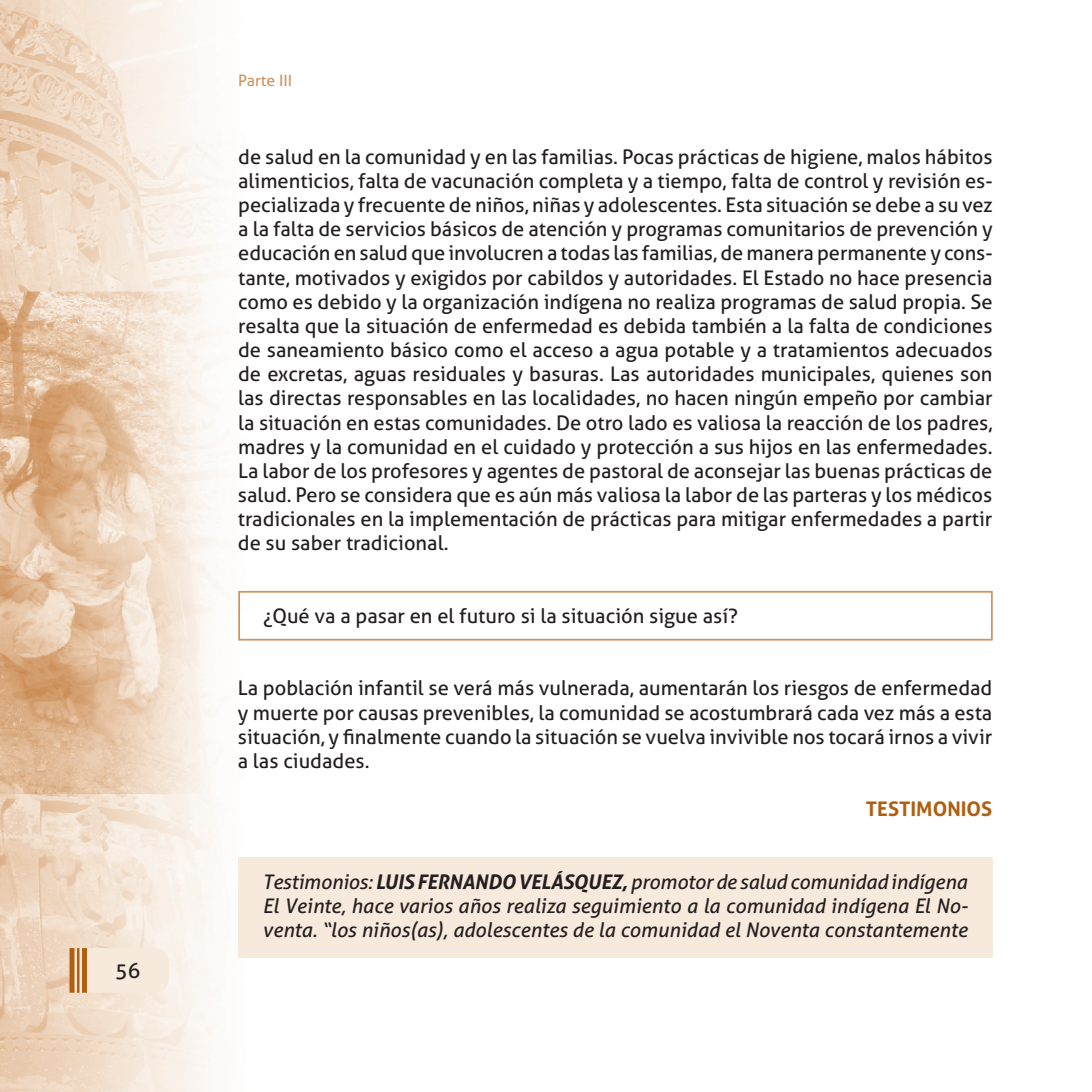
<style>
.page{position:relative;width:1092px;height:1092px;background:#fff}
.page>*{position:absolute;margin:0;border:0;box-sizing:border-box;transform-origin:0 0}
.t1{font:21px "Aller";color:#231f20}
.t2{font:20.12px/24.2px "Aller";color:#231f20;text-align:justify}
.t3{font:italic 20.12px/24.2px "Aller";color:#231f20;text-align:justify}
.t4{font:700 20.12px "Aller";color:#b05f0f}
.t5{font:15.75px "Aller";color:#cf9460}
.s1{font-weight:700}
</style>
<div class="page">
<img style="left:0;top:0;width:993px;height:1091px">
<div style="left:69px;top:947px;width:100px;height:45px;background:#f7e9db;border-radius:15px"></div>
<div style="left:82px;top:947px;width:5px;height:45px;background:#b05f0f"></div>
<hr style="left:77px;top:947px;width:2px;height:45px;background:#b05f0f">
<div style="left:69px;top:947px;width:5px;height:45px;background:#b05f0f"></div>
<div style="left:238px;top:857px;width:754px;height:100px;background:#f7e9db"></div>
<div style="left:238px;top:591px;width:754px;height:49px;border:2px solid #cf9460"></div>
<p class="t1" style="left:115px;top:957px;width:27px">56</p>
<p class="t5" style="left:238px;top:71px;width:55px">Parte III</p>
<p class="t2" style="left:238px;top:144px;width:756px">de salud en la comunidad y en las familias. Pocas prácticas de higiene, malos hábitos alimenticios, falta de vacunación completa y a tiempo, falta de control y revisión es&shy;pecializada y frecuente de niños, niñas y adolescentes. Esta situación se debe a su vez a la falta de servicios básicos de atención y programas comunitarios de prevención y educación en salud que involucren a todas las familias, de manera permanente y cons&shy;tante, motivados y exigidos por cabildos y autoridades. El Estado no hace presencia como es debido y la organización indígena no realiza programas de salud propia. Se resalta que la situación de enfermedad es debida también a la falta de condiciones de saneamiento básico como el acceso a agua potable y a tratamientos adecuados de excretas, aguas residuales y basuras. Las autoridades municipales, quienes son las directas responsables en las localidades, no hacen ningún empeño por cambiar la situación en estas comunidades. De otro lado es valiosa la reacción de los padres, madres y la comunidad en el cuidado y protección a sus hijos en las enfermedades.<br>La labor de los profesores y agentes de pastoral de aconsejar las buenas prácticas de salud. Pero se considera que es aún más valiosa la labor de las parteras y los médicos tradicionales en la implementación de prácticas para mitigar enfermedades a partir de su saber tradicional.</p>
<p class="t2" style="left:263px;top:603px;width:477px">¿Qué va a pasar en el futuro si la situación sigue así?</p>
<p class="t2" style="left:238px;top:676px;width:756px">La población infantil se verá más vulnerada, aumentarán los riesgos de enfermedad y muerte por causas prevenibles, la comunidad se acostumbrará cada vez más a esta situación, y finalmente cuando la situación se vuelva invivible nos tocará irnos a vivir a las ciudades.</p>
<p class="t4" style="left:865px;top:796px;width:128px">TESTIMONIOS</p>
<p class="t3" style="left:262px;top:869px;width:706px">Testimonios: <span class="s1">LUIS FERNANDO VELÁSQUEZ,</span> promotor de salud comunidad indígena El Veinte, hace varios años realiza seguimiento a la comunidad indígena El No&shy;venta. “los niños(as), adolescentes de la comunidad el Noventa constantemente</p>
</div>
